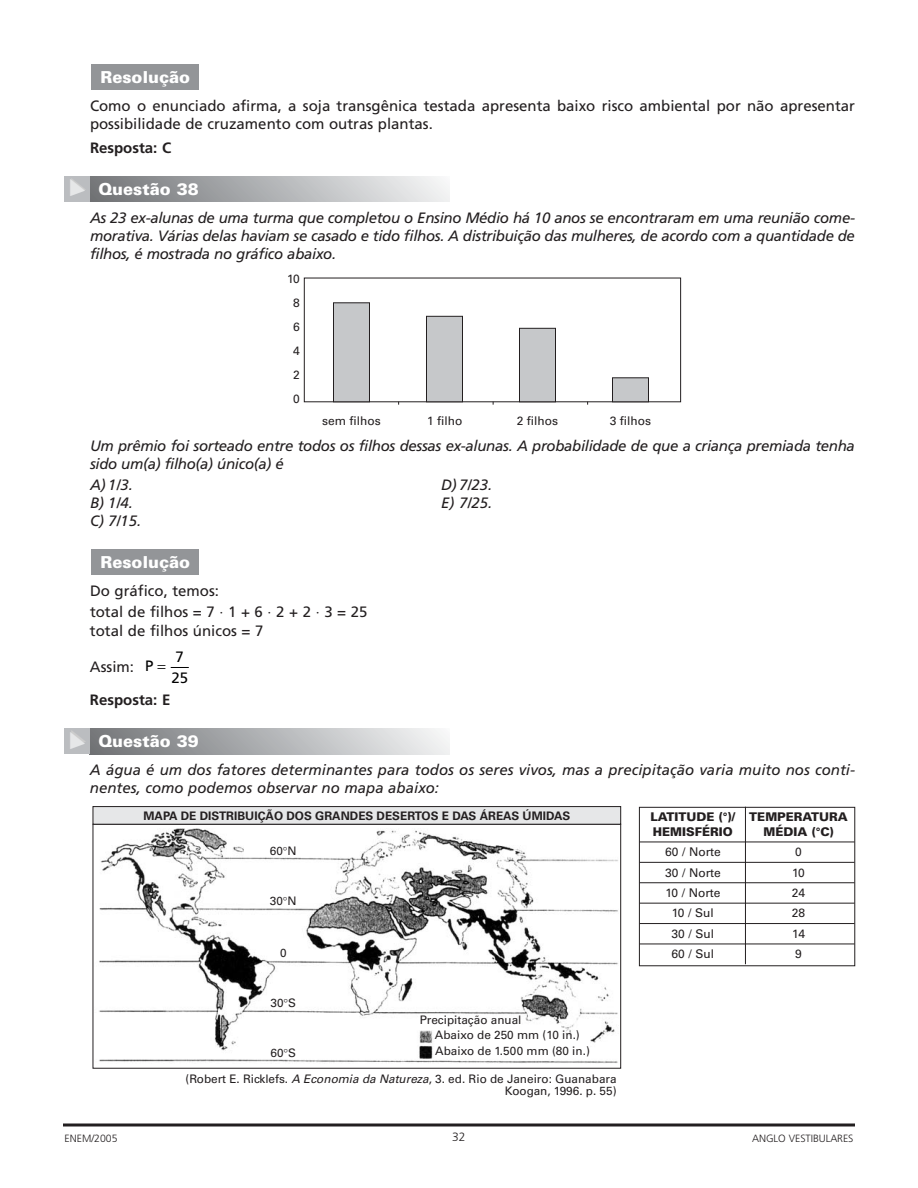
<style>
.page{position:relative;width:918px;height:1188px;background:#fff}
.page>*{position:absolute;margin:0;border:0;box-sizing:border-box;transform-origin:0 0}
.t1{font:900 16.5px "Univers";color:#fff}
.t2{font:italic 15px/18px "Frutiger";letter-spacing:-.02em;color:#231f20;text-align:justify}
.t3{font:15px/18px "Frutiger";color:#231f20}
.t4{font:italic 15px/18px "Frutiger";color:#231f20}
.t5{font:700 15px "Frutiger";color:#231f20}
.t6{font:15px/21px "Frutiger";color:#000}
.t7{font:12px/24.2px "Univers";color:#231f20;text-align:center}
.t8{font:900 12px/14.4px "Univers";color:#231f20}
.t9{font:300 12px "Frutiger";color:#231f20}
.t10{font:11.7px/14.7px "Univers";color:#231f20}
.t11{font:700 11.7px "Univers";color:#231f20}
.t12{font:300 10.5px "Frutiger";letter-spacing:-.005em;color:#231f20}
.s1{font-style:italic}
</style>
<div class="page">
<img style="left:99px;top:829px;width:519px;height:234px">
<div style="left:93px;top:806px;width:528px;height:19px;background:#e6e7e8;border:1px solid #231f20"></div>
<div style="left:89px;top:729px;width:360px;height:25px;background:linear-gradient(to right,#707376,#f3f4f5)"></div>
<div style="left:65px;top:729px;width:25px;height:25px;background:#bbbdc0"></div>
<div style="left:92px;top:549px;width:108px;height:26px;background:#939598"></div>
<div style="left:333px;top:303px;width:37px;height:99px;background:#c6c8ca;border:1px solid #231f20"></div>
<div style="left:426px;top:316px;width:37px;height:86px;background:#c6c8ca;border:1px solid #231f20"></div>
<div style="left:519px;top:328px;width:37px;height:74px;background:#c6c8ca;border:1px solid #231f20"></div>
<div style="left:612px;top:378px;width:37px;height:24px;background:#c6c8ca;border:1px solid #231f20"></div>
<div style="left:89px;top:176px;width:360px;height:26px;background:linear-gradient(to right,#707276,#f2f4f5)"></div>
<div style="left:64px;top:176px;width:26px;height:26px;background:#bbbdc0"></div>
<div style="left:92px;top:64px;width:108px;height:26px;background:#939598"></div>
<hr style="left:63px;top:1124px;width:792px;height:2px;background:#231f20">
<hr style="left:640px;top:842px;width:215px;height:1px;background:#231f20">
<hr style="left:640px;top:862px;width:215px;height:1px;background:#231f20">
<hr style="left:640px;top:882px;width:215px;height:1px;background:#231f20">
<hr style="left:640px;top:903px;width:215px;height:1px;background:#231f20">
<hr style="left:640px;top:923px;width:215px;height:1px;background:#231f20">
<hr style="left:640px;top:944px;width:215px;height:1px;background:#231f20">
<div style="left:639px;top:807px;width:216px;height:159px;border:1px solid #231f20"></div>
<hr style="left:745px;top:807px;width:1px;height:157px;background:#231f20">
<svg style="left:283px;top:846px;width:4px;height:4px"></svg>
<svg style="left:284px;top:999px;width:4px;height:4px"></svg>
<svg style="left:284px;top:1049px;width:4px;height:4px"></svg>
<svg style="left:170px;top:667px;width:19px;height:1px"></svg>
<p class="t1" style="left:100px;top:71px;width:91px">Resolução</p>
<p class="t3" style="left:90px;top:98px;width:767px">Como o enunciado afirma, a soja transgênica testada apresenta baixo risco ambiental por não apresentar possibilidade de cruzamento com outras plantas.</p>
<p class="t5" style="left:90px;top:142px;width:83px">Resposta: C</p>
<p class="t1" style="left:98px;top:183px;width:102px">Questão 38</p>
<p class="t2" style="left:90px;top:210px;width:767px">As 23 ex-alunas de uma turma que completou o Ensino Médio há 10 anos se encontraram em uma reunião come&shy;morativa. Várias delas haviam se casado e tido filhos. A distribuição das mulheres, de acordo com a quantidade de filhos, é mostrada no gráfico abaixo.</p>
<p class="t7" style="left:287px;top:267px;width:14px">10<br>8<br>6<br>4<br>2<br>0</p>
<p class="t7" style="left:322px;top:409px;width:60px">sem filhos</p>
<p class="t7" style="left:427px;top:409px;width:37px">1 filho</p>
<p class="t7" style="left:517px;top:409px;width:43px">2 filhos</p>
<p class="t7" style="left:610px;top:409px;width:43px">3 filhos</p>
<p class="t2" style="left:90px;top:438px;width:766px">Um prêmio foi sorteado entre todos os filhos dessas ex-alunas. A probabilidade de que a criança premiada tenha sido um(a) filho(a) único(a) é</p>
<p class="t2" style="left:90px;top:477px;width:45px">A) 1/3.</p>
<p class="t2" style="left:441px;top:477px;width:53px">D) 7/23.</p>
<p class="t2" style="left:90px;top:495px;width:45px">B) 1/4.</p>
<p class="t2" style="left:441px;top:495px;width:53px">E) 7/25.</p>
<p class="t2" style="left:90px;top:513px;width:53px">C) 7/15.</p>
<p class="t1" style="left:100px;top:556px;width:91px">Resolução</p>
<p class="t3" style="left:90px;top:581px;width:279px;line-height:21.3px">Do gráfico, temos:<br>total de filhos = 7 ⋅ 1 + 6 ⋅ 2 + 2 ⋅ 3 = 25</p>
<p class="t3" style="left:90px;top:623px;width:175px">total de filhos únicos = 7</p>
<p class="t3" style="left:90px;top:659px;width:46px">Assim:</p>
<p class="t5" style="left:90px;top:694px;width:82px">Resposta: E</p>
<p class="t6" style="left:145px;top:657px;width:10px">P</p>
<p class="t6" style="left:171px;top:647px;width:18px">7<br>25</p>
<p class="t1" style="left:98px;top:735px;width:102px">Questão 39</p>
<p class="t4" style="left:90px;top:762px;width:767px">A água é um dos fatores determinantes para todos os seres vivos, mas a precipitação varia muito nos conti&shy;nentes, como podemos observar no mapa abaixo:</p>
<p class="t11" style="left:143px;top:811px;width:428px">MAPA DE DISTRIBUIÇÃO DOS GRANDES DESERTOS E DAS ÁREAS ÚMIDAS</p>
<p class="t10" style="left:270px;top:844px;width:28px">60 N</p>
<p class="t10" style="left:270px;top:894px;width:28px">30 N</p>
<p class="t10" style="left:280px;top:946px;width:8px">0</p>
<p class="t10" style="left:271px;top:997px;width:27px">30 S</p>
<p class="t10" style="left:435px;top:1014px;width:146px;text-indent:-15px">Precipitação anual<br>Abaixo de 250 mm (10 in.)</p>
<p class="t10" style="left:435px;top:1044px;width:156px">Abaixo de 1.500 mm (80 in.)</p>
<p class="t10" style="left:185px;top:1074px;width:433px;line-height:11.7px;text-align:right">(Robert E. Ricklefs. <span class="s1">A Economia da Natureza</span>, 3. ed. Rio de Janeiro: Guanabara<br>Koogan, 1996. p. 55)</p>
<p class="t10" style="left:270px;top:1047px;width:27px">60 S</p>
<p class="t8" style="left:651px;top:811px;width:199px">LATITUDE (°)/ TEMPERATURA<br>HEMISFÉRIO</p>
<p class="t8" style="left:763px;top:825px;width:72px">MÉDIA (°C)</p>
<p class="t7" style="left:665px;top:841px;width:57px">60 / Norte</p>
<p class="t7" style="left:795px;top:841px;width:8px">0</p>
<p class="t7" style="left:665px;top:861px;width:57px">30 / Norte</p>
<p class="t7" style="left:792px;top:861px;width:14px">10</p>
<p class="t7" style="left:665px;top:882px;width:57px">10 / Norte</p>
<p class="t7" style="left:792px;top:882px;width:15px">24</p>
<p class="t7" style="left:672px;top:902px;width:44px">10 / Sul</p>
<p class="t7" style="left:792px;top:902px;width:15px">28</p>
<p class="t7" style="left:672px;top:922px;width:44px">30 / Sul</p>
<p class="t7" style="left:792px;top:922px;width:14px">14</p>
<p class="t7" style="left:672px;top:943px;width:44px">60 / Sul</p>
<p class="t7" style="left:795px;top:943px;width:8px">9</p>
<p class="t12" style="left:64px;top:1134px;width:55px">ENEM/2005</p>
<p class="t9" style="left:452px;top:1132px;width:15px">32</p>
<p class="t12" style="left:752px;top:1134px;width:103px">ANGLO VESTIBULARES</p>
</div>
